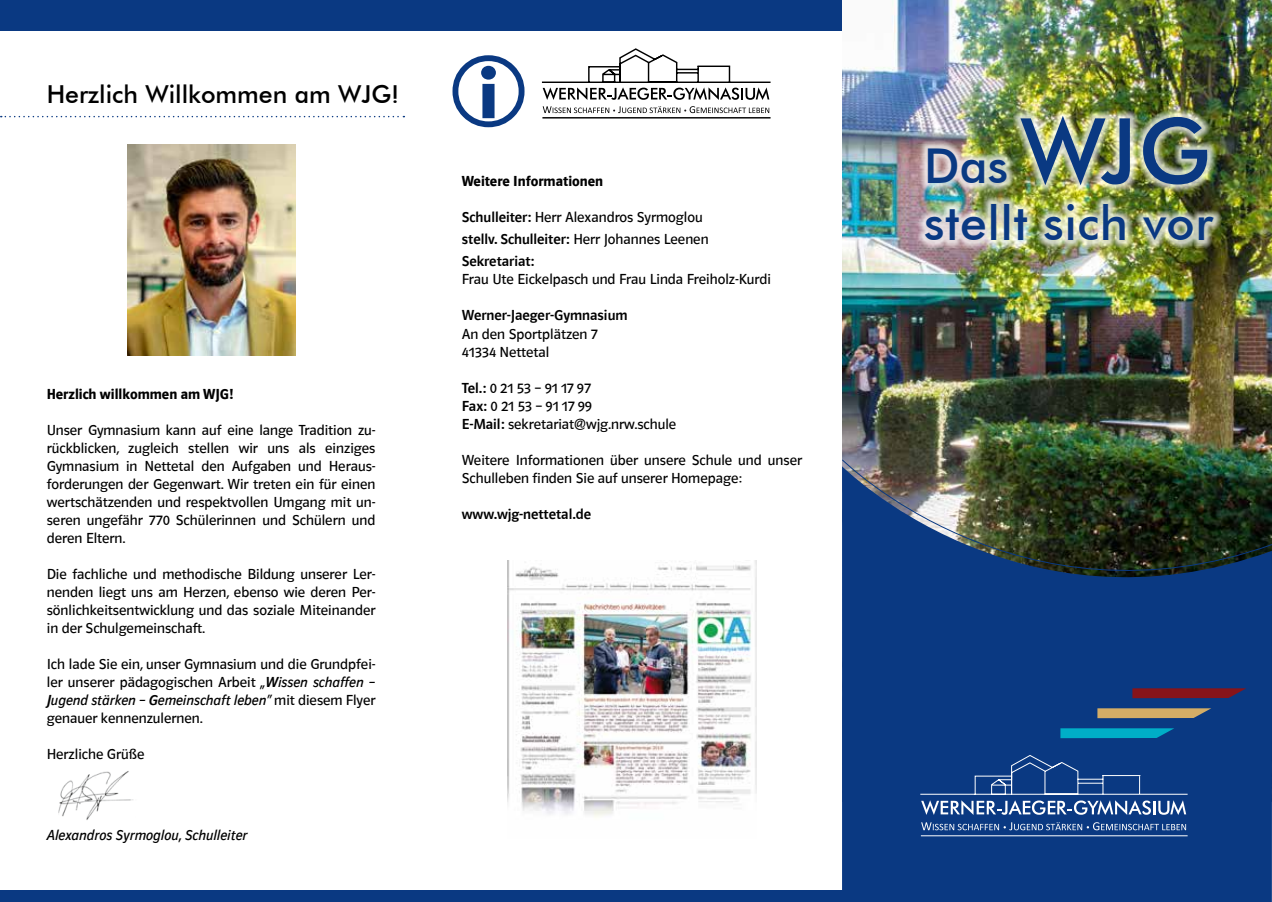
<style>
.page{position:relative;width:1272px;height:902px;background:#fff}
.page>*{position:absolute;margin:0;border:0;box-sizing:border-box;transform-origin:0 0}
.t1{font:500 48px/57.6px "Futura BT";letter-spacing:.01em;color:#0a3982}
.t2{font:500 24.75px "Futura BT";color:#000}
.t3{font:15px/18px "Polo 11 K Buch";color:#000}
.t4{font:15px/22.2px "Polo 11 K Krftg";color:#000}
.t5{font:15px "Polo 11 R Buch Kursiv";color:#000}
.t6{font:15px "Polo 11 K Hfett";color:#000}
.t7{font:15px "Polo 11 K Buch Kursiv";color:#000}
.s1{font-family:"Polo 11 R Buch Kursiv"}
.s2{font-family:"Polo 11 R Krftg Kursiv"}
.s3{font-family:"Polo 11 K Krftg Kursiv"}
.s4{font-family:"Polo 11 K Buch"}
.s5{font-family:"Polo 11 K Krftg"}
.s6{font-size:90px}
</style>
<div class="page">
<img style="left:508px;top:560px;width:248px;height:258px">
<div style="left:0;top:0;width:1271px;height:31px;background:#0a3982"></div>
<img style="left:842px;top:0;width:429px;height:459px">
<div style="left:842px;top:634px;width:429px;height:267px;background:#0a3982"></div>
<img style="left:842px;top:459px;width:429px;height:175px">
<div style="left:917px;top:109px;width:304px;height:140px;background:#fff;opacity:.72"></div>
<svg style="left:1px;top:116px;width:403px;height:1px"></svg>
<svg style="left:1060px;top:728px;width:114px;height:10px"></svg>
<svg style="left:1097px;top:708px;width:114px;height:10px"></svg>
<svg style="left:1132px;top:688px;width:114px;height:10px"></svg>
<img style="left:127px;top:144px;width:168px;height:212px">
<div style="left:0;top:890px;width:842px;height:11px;background:#0a3982"></div>
<img style="left:58px;top:771px;width:75px;height:49px">
<svg style="left:541px;top:48px;width:230px;height:52px"></svg>
<hr style="left:542px;top:117px;width:228px;height:1px;background:#000">
<svg style="left:542px;top:106px;width:227px;height:7px"></svg>
<svg style="left:919px;top:754px;width:269px;height:60px;background:#2a5292"></svg>
<hr style="left:920px;top:835px;width:267px;height:1px;background:#fff">
<svg style="left:921px;top:822px;width:264px;height:8px;background:#4568a0"></svg>
<h2 class="t2" style="left:47px;top:80px;width:354px">Herzlich Willkommen am WJG!</h2>
<p class="t6" style="left:47px;top:386px;width:188px">Herzlich willkommen am WJG!</p>
<p class="t3" style="left:47px;top:421px;width:330px;text-align:justify">Unser Gymnasium kann auf eine lange Tradition zu&shy;rückblicken, zugleich stellen wir uns als einziges Gymnasium in Nettetal den Aufgaben und Heraus&shy;forderungen der Gegenwart. Wir treten ein für einen wertschätzenden und respektvollen Umgang mit un&shy;seren ungefähr 770 Schülerinnen und Schülern und deren Eltern.</p>
<p class="t3" style="left:47px;top:565px;width:330px;text-align:justify">Die fachliche und methodische Bildung unserer Ler&shy;nenden liegt uns am Herzen, ebenso wie deren Per&shy;sönlichkeitsentwicklung und das soziale Miteinander in der Schulgemeinschaft.</p>
<p class="t3" style="left:47px;top:655px;width:330px">Ich lade Sie ein, unser Gymnasium und die Grundpfei&shy;ler unserer pädagogischen Arbeit <span class="s1">„</span><span class="s2">W</span><span class="s1">issen schaffen –</span></p>
<p class="t5" style="left:47px;top:692px;width:330px"><span class="s3">J</span>ugend stärken – <span class="s3">G</span>emeinschaft leben“ <span class="s4">mit diesem Flyer</span></p>
<p class="t3" style="left:47px;top:709px;width:157px">genauer kennenzulernen.</p>
<p class="t3" style="left:47px;top:745px;width:99px">Herzliche Grüße</p>
<p class="t7" style="left:47px;top:827px;width:202px">Alexandros Syrmoglou, Schulleiter</p>
<p class="t6" style="left:462px;top:173px;width:143px">Weitere Informationen</p>
<p class="t3" style="left:462px;top:208px;width:242px"><span class="s5">Schulleiter:</span> Herr Alexandros Syrmoglou</p>
<p class="t4" style="left:462px;top:228px;width:248px">stellv. Schulleiter: <span class="s4">Herr Johannes Leenen<br></span>Sekretariat:</p>
<p class="t3" style="left:462px;top:271px;width:311px">Frau Ute Eickelpasch und Frau Linda Freiholz-Kurdi</p>
<p class="t4" style="left:462px;top:304px;width:167px">Werner-Jaeger-Gymnasium</p>
<p class="t3" style="left:462px;top:325px;width:137px">An den Sportplätzen 7<br>41334 Nettetal</p>
<p class="t3" style="left:462px;top:379px;width:216px"><span class="s5">Tel.:</span> 0 21 53 – 91 17 97<br><span class="s5">Fax:</span> 0 21 53 – 91 17 99<br><span class="s5">E-Mail:</span> sekretariat@wjg.nrw.schule</p>
<p class="t3" style="left:462px;top:451px;width:342px">Weitere Informationen über unsere Schule und unser<br>Schulleben finden Sie auf unserer Homepage:</p>
<p class="t4" style="left:462px;top:502px;width:131px">www.wjg-nettetal.de</p>
<h1 class="t1" style="left:924px;top:136px;width:290px">Das <span class="s6">WJG </span>stellt sich vor</h1>
</div>
